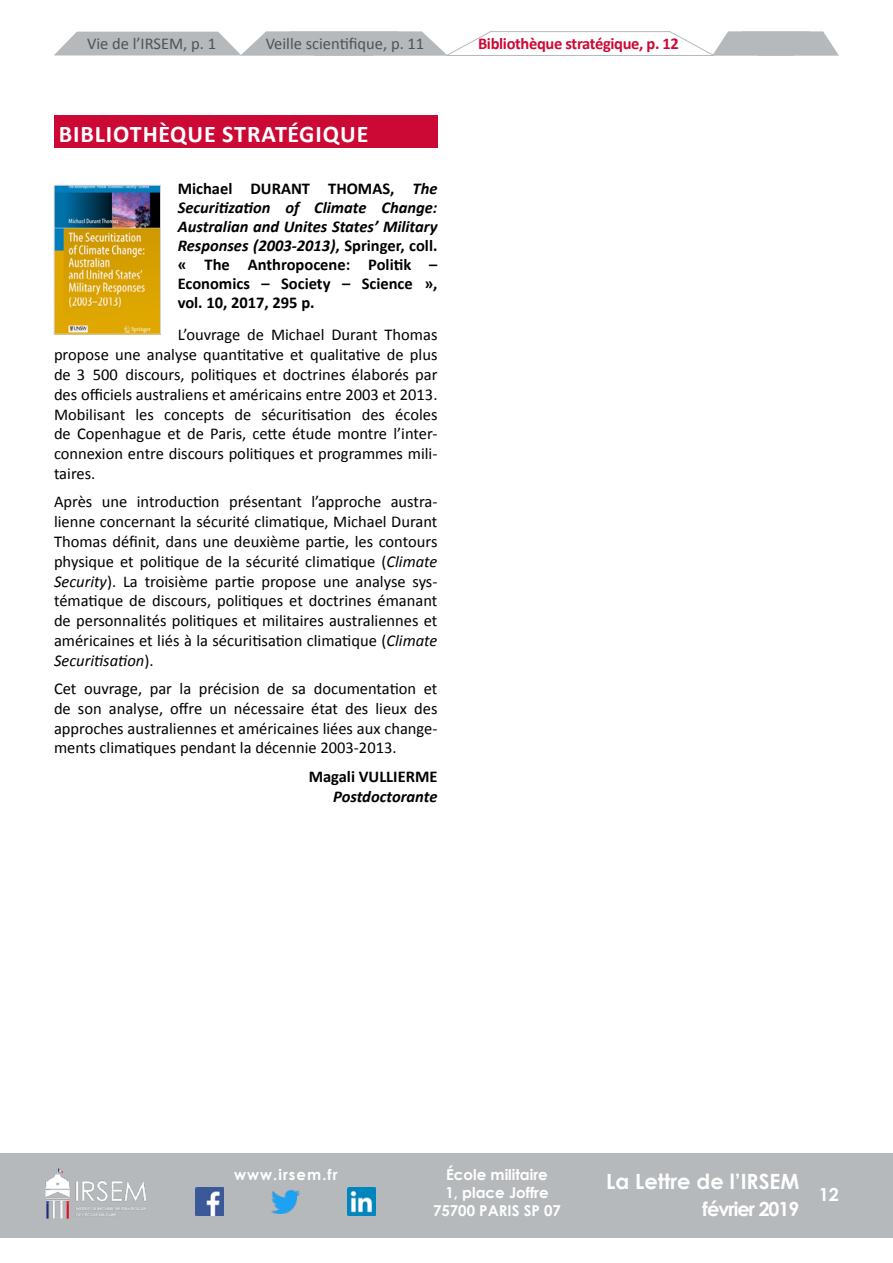
<style>
.page{position:relative;width:893px;height:1263px;background:#fff}
.page>*{position:absolute;margin:0;border:0;box-sizing:border-box;transform-origin:0 0}
.t1{font:700 24px "Calibri";letter-spacing:.04em;color:#fff}
.t2{font:700 21px "Century Gothic";color:#fff}
.t3{font:700 19.5px "Century Gothic";letter-spacing:-.05em;color:#fff}
.t4{font:700 18px "Century Gothic";color:#fff}
.t5{font:16.5px/19.8px "Calibri";color:#000;text-align:justify}
.t6{font:700 16.5px/19px "Calibri";color:#000;text-align:justify}
.t7{font:16.5px "Calibri";color:#525251}
.t8{font:700 16.5px "Calibri";letter-spacing:-.02em;color:#cc0935}
.t9{font:italic 700 16.5px "Calibri";color:#000}
.t10{font:700 15px/18px "Century Gothic";color:#fff;text-align:center}
.t11{font:700 15px "Century Gothic";letter-spacing:.07em;color:#fff}
.s1{font-style:italic}
</style>
<div class="page">
<div style="left:0;top:1152px;width:893px;height:85px;background:#b5b9bc"></div>
<img style="left:45px;top:1168px;width:101px;height:51px">
<img style="left:196px;top:1188px;width:28px;height:28px">
<img style="left:272px;top:1190px;width:28px;height:23px">
<img style="left:348px;top:1188px;width:28px;height:28px">
<svg style="left:54px;top:31px;width:437px;height:25px"></svg>
<hr style="left:446px;top:55px;width:267px;height:1px;background:#b5b9bc">
<hr style="left:490px;top:31px;width:180px;height:1px;background:#b5b9bc">
<svg style="left:669px;top:31px;width:170px;height:25px"></svg>
<div style="left:54px;top:115px;width:384px;height:32px;background:#cc0935"></div>
<img style="left:56px;top:187px;width:103px;height:145px">
<div style="left:54px;top:185px;width:107px;height:149px;border:1px solid #d4d4d4"></div>
<p class="t7" style="left:87px;top:33px;width:131px">Vie de l’IRSEM, p. 1</p>
<p class="t7" style="left:266px;top:33px;width:160px">Veille scientifique, p. 11</p>
<p class="t8" style="left:478px;top:33px;width:202px">Bibliothèque stratégique, p. 12</p>
<h1 class="t1" style="left:59px;top:119px;width:311px">BIBLIOTHÈQUE STRATÉGIQUE</h1>
<p class="t6" style="left:178px;top:179px;width:261px">Michael DURANT THOMAS, <span class="s1">The Securitization of Climate Change:<br>Australian and Unites States’ Military Responses (2003-2013)</span>, Springer, coll. « The Anthropocene: Politik – Economics – Society – Science », vol. 10, 2017, 295 p.</p>
<p class="t5" style="left:54px;top:325px;width:385px;text-indent:124px">L’ouvrage de Michael Durant Thomas propose une analyse quantitative et qualitative de plus de 3 500 discours, politiques et doctrines élaborés par des officiels australiens et américains entre 2003 et 2013.<br>Mobilisant les concepts de sécuritisation des écoles de Copenhague et de Paris, cette étude montre l’inter&shy;connexion entre discours politiques et programmes mili&shy;taires.</p>
<p class="t5" style="left:54px;top:492px;width:385px">Après une introduction présentant l’approche austra&shy;lienne concernant la sécurité climatique, Michael Durant Thomas définit, dans une deuxième partie, les contours physique et politique de la sécurité climatique (<span class="s1">Climate Security</span>). La troisième partie propose une analyse sys&shy;tématique de discours, politiques et doctrines émanant de personnalités politiques et militaires australiennes et américaines et liés à la sécuritisation climatique (<span class="s1">Climate Securitisation</span>).</p>
<p class="t5" style="left:54px;top:679px;width:385px">Cet ouvrage, par la précision de sa documentation et de son analyse, offre un nécessaire état des lieux des approches australiennes et américaines liées aux change&shy;ments climatiques pendant la décennie 2003-2013.</p>
<p class="t6" style="left:309px;top:767px;width:130px">Magali VULLIERME</p>
<p class="t9" style="left:333px;top:785px;width:106px">Postdoctorante</p>
<p class="t11" style="left:234px;top:1163px;width:105px">www.irsem.fr</p>
<p class="t10" style="left:433px;top:1165px;width:129px">École militaire<br>1, place Joffre<br>75700 PARIS SP 07</p>
<p class="t2" style="left:606px;top:1165px;width:195px">La Lettre de l’IRSEM</p>
<p class="t3" style="left:702px;top:1194px;width:98px">février 2019</p>
<p class="t4" style="left:819px;top:1181px;width:22px">12</p>
</div>
